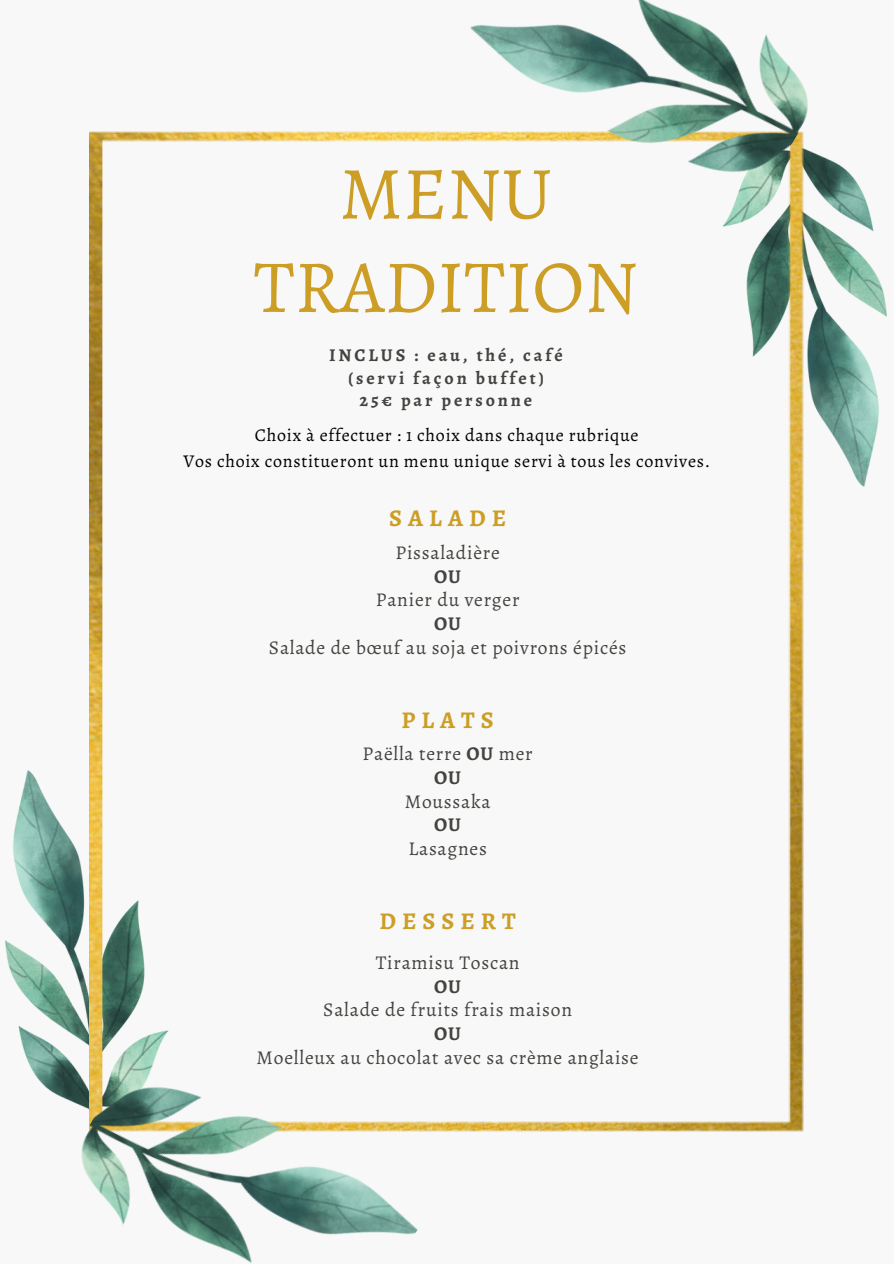
<style>
.page{position:relative;width:894px;height:1264px;background:#fff}
.page>*{position:absolute;margin:0;border:0;box-sizing:border-box;transform-origin:0 0}
.t1{font:75px/93.3px "Alegreya";color:#cd9e25;text-align:center}
.t2{font:700 24px "Alegreya";letter-spacing:.25em;color:#cd9e25}
.t3{font:19.5px "Alegreya";letter-spacing:.04em;color:#44433f}
.t4{font:700 19.5px "Alegreya";letter-spacing:.04em;color:#44433f}
.t5{font:18px "Alegreya";letter-spacing:.04em;color:#000}
.t6{font:700 18px/22.5px "Alegreya";letter-spacing:.16em;color:#44433f;text-align:center}
.s1{font-weight:700}
</style>
<div class="page">
<div style="left:0;top:0;width:893px;height:1263px;background:#f8f8f8"></div>
<img style="left:6px;top:770px;width:83px;height:323px">
<img style="left:804px;top:161px;width:81px;height:325px">
<img style="left:89px;top:132px;width:715px;height:999px">
<img style="left:460px;top:0;width:373px;height:213px">
<img style="left:54px;top:1045px;width:373px;height:218px">
<h1 class="t1" style="left:253px;top:147px;width:386px">MENU<br>TRADITION</h1>
<h3 class="t6" style="left:329px;top:344px;width:235px">INCLUS : eau, thé, café (servi façon buffet)<br>25€ par personne</h3>
<p class="t5" style="left:255px;top:423px;width:385px">Choix à effectuer : 1 choix dans chaque rubrique</p>
<p class="t5" style="left:183px;top:449px;width:528px">Vos choix constitueront un menu unique servi à tous les convives.</p>
<h2 class="t2" style="left:389px;top:502px;width:118px">SALADE</h2>
<p class="t3" style="left:395px;top:539px;width:106px">Pissaladière</p>
<p class="t4" style="left:434px;top:563px;width:28px">OU</p>
<p class="t3" style="left:376px;top:586px;width:145px">Panier du verger</p>
<p class="t4" style="left:434px;top:610px;width:28px">OU</p>
<p class="t3" style="left:269px;top:634px;width:359px">Salade de bœuf au soja et poivrons épicés</p>
<h2 class="t2" style="left:401px;top:703px;width:94px">PLATS</h2>
<p class="t3" style="left:362px;top:740px;width:171px">Paëlla terre <span class="s1">OU</span> mer</p>
<p class="t4" style="left:434px;top:764px;width:28px">OU</p>
<p class="t3" style="left:404px;top:787px;width:87px">Moussaka</p>
<p class="t4" style="left:434px;top:811px;width:28px">OU</p>
<p class="t3" style="left:408px;top:835px;width:80px">Lasagnes</p>
<h2 class="t2" style="left:379px;top:904px;width:138px">DESSERT</h2>
<p class="t3" style="left:375px;top:949px;width:145px">Tiramisu Toscan</p>
<p class="t4" style="left:434px;top:972px;width:28px">OU</p>
<p class="t3" style="left:323px;top:996px;width:250px">Salade de fruits frais maison</p>
<p class="t4" style="left:434px;top:1020px;width:28px">OU</p>
<p class="t3" style="left:256px;top:1043px;width:383px">Moelleux au chocolat avec sa crème anglaise</p>
</div>
